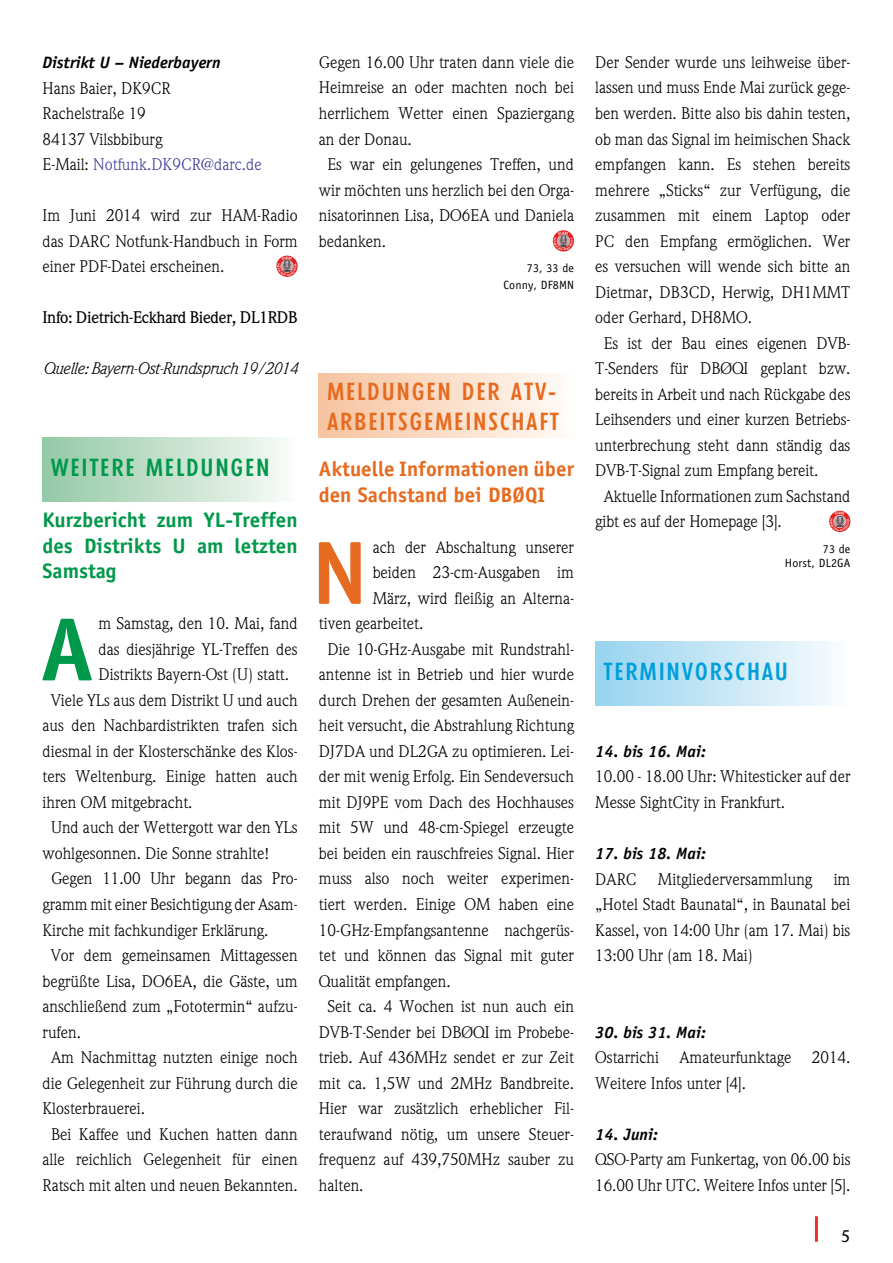
<style>
.page{position:relative;width:893px;height:1263px;background:#fff}
.page>*{position:absolute;margin:0;border:0;box-sizing:border-box;transform-origin:0 0}
.t1{font:700 90px "Officina Sans";color:#00984a}
.t2{font:700 90px "Officina Sans";color:#e66a1f}
.t3{font:500 condensed 24px/30px "Limerick";letter-spacing:.1em;color:#e66a1f}
.t4{font:500 condensed 24px "Limerick";letter-spacing:.1em;color:#00984a}
.t5{font:500 condensed 24px "Limerick";letter-spacing:.1em;color:#009fdb}
.t6{font:700 21px/25.5px "Officina Sans";color:#00984a;text-align:justify}
.t7{font:700 21px/25.5px "Officina Sans";color:#e66a1f}
.t8{font:16.5px/25.5px "Weidemann";color:#000}
.t9{font:italic 700 16.5px "Officina Sans";color:#000}
.t10{font:500 16.5px "Weidemann";letter-spacing:-.025em;color:#000}
.t11{font:italic 16.5px "Weidemann";letter-spacing:-.025em;color:#000}
.t12{font:12px/16.5px "Officina Sans";letter-spacing:.01em;color:#000;text-align:right}
.s1{color:#414099}
</style>
<div class="page">
<hr style="left:815px;top:1216px;width:3px;height:26px;background:#ee3129">
<div style="left:43px;top:438px;width:255px;height:63px;background:linear-gradient(to right,#94c9a5,#f9fbf9)"></div>
<div style="left:319px;top:374px;width:255px;height:64px;background:linear-gradient(to right,#f6c39e,#fffbf8)"></div>
<div style="left:595px;top:642px;width:255px;height:64px;background:linear-gradient(to right,#97d3ef,#fafcfe)"></div>
<svg style="left:276px;top:256px;width:22px;height:21px"></svg>
<svg style="left:553px;top:230px;width:21px;height:21px"></svg>
<svg style="left:829px;top:511px;width:21px;height:21px"></svg>
<svg style="left:277px;top:256px;width:20px;height:20px"></svg>
<svg style="left:554px;top:231px;width:19px;height:20px"></svg>
<svg style="left:830px;top:511px;width:19px;height:20px"></svg>
<p class="t9" style="left:43px;top:52px;width:180px">Distrikt U – Niederbayern</p>
<p class="t8" style="left:43px;top:75px;width:221px">Hans Baier, DK9CR<br>Rachelstraße 19<br>84137 Vilsbbiburg<br>E-Mail: <span class="s1">Notfunk.DK9CR@darc.de</span></p>
<p class="t8" style="left:43px;top:203px;width:257px;text-align:justify">Im Juni 2014 wird zur HAM-Radio das DARC Notfunk-Handbuch in Form einer PDF-Datei erscheinen.</p>
<p class="t10" style="left:43px;top:308px;width:257px">Info: Dietrich-Eckhard Bieder, DL1RDB</p>
<p class="t11" style="left:43px;top:359px;width:257px">Quelle: Bayern-Ost-Rundspruch 19/2014</p>
<h2 class="t4" style="left:51px;top:454px;width:220px">WEITERE MELDUNGEN</h2>
<p class="t6" style="left:43px;top:507px;width:257px">Kurzbericht zum YL-Treffen des Distrikts U am letzten Samstag</p>
<h1 class="t1" style="left:41px;top:594px;width:55px">A</h1>
<p class="t8" style="left:98px;top:611px;width:201px">m Samstag, den 10. Mai, fand</p>
<p class="t8" style="left:98px;top:636px;width:201px">das diesjährige YL-Treffen des</p>
<p class="t8" style="left:98px;top:662px;width:192px">Distrikts Bayern-Ost (U) statt.</p>
<p class="t8" style="left:51px;top:687px;width:248px">Viele YLs aus dem Distrikt U und auch</p>
<p class="t8" style="left:43px;top:713px;width:257px">aus den Nachbardistrikten trafen sich</p>
<p class="t8" style="left:43px;top:738px;width:257px">diesmal in der Klosterschänke des Klos-</p>
<p class="t8" style="left:43px;top:764px;width:257px">ters Weltenburg. Einige hatten auch</p>
<p class="t8" style="left:43px;top:789px;width:152px">ihren OM mitgebracht.</p>
<p class="t8" style="left:51px;top:815px;width:248px">Und auch der Wettergott war den YLs</p>
<p class="t8" style="left:43px;top:840px;width:228px">wohlgesonnen. Die Sonne strahlte!</p>
<p class="t8" style="left:51px;top:866px;width:248px">Gegen 11.00 Uhr begann das Pro-</p>
<p class="t8" style="left:43px;top:891px;width:257px">gramm mit einer Besichtigung der Asam-</p>
<p class="t8" style="left:43px;top:917px;width:227px">Kirche mit fachkundiger Erklärung.</p>
<p class="t8" style="left:51px;top:942px;width:248px">Vor dem gemeinsamen Mittagessen</p>
<p class="t8" style="left:43px;top:968px;width:257px">begrüßte Lisa, DO6EA, die Gäste, um</p>
<p class="t8" style="left:43px;top:993px;width:257px">anschließend zum „Fototermin“ aufzu-</p>
<p class="t8" style="left:43px;top:1019px;width:40px">rufen.</p>
<p class="t8" style="left:51px;top:1044px;width:248px">Am Nachmittag nutzten einige noch</p>
<p class="t8" style="left:43px;top:1070px;width:257px">die Gelegenheit zur Führung durch die</p>
<p class="t8" style="left:43px;top:1095px;width:104px">Klosterbrauerei.</p>
<p class="t8" style="left:51px;top:1121px;width:248px">Bei Kaffee und Kuchen hatten dann</p>
<p class="t8" style="left:43px;top:1146px;width:257px">alle reichlich Gelegenheit für einen</p>
<p class="t8" style="left:43px;top:1172px;width:257px">Ratsch mit alten und neuen Bekannten.</p>
<p class="t8" style="left:319px;top:49px;width:257px">Gegen 16.00 Uhr traten dann viele die</p>
<p class="t8" style="left:319px;top:75px;width:257px">Heimreise an oder machten noch bei</p>
<p class="t8" style="left:319px;top:100px;width:257px">herrlichem Wetter einen Spaziergang</p>
<p class="t8" style="left:319px;top:126px;width:94px">an der Donau.</p>
<p class="t8" style="left:327px;top:151px;width:248px">Es war ein gelungenes Treffen, und</p>
<p class="t8" style="left:319px;top:177px;width:257px">wir möchten uns herzlich bei den Orga-</p>
<p class="t8" style="left:319px;top:202px;width:257px">nisatorinnen Lisa, DO6EA und Daniela</p>
<p class="t8" style="left:319px;top:228px;width:69px">bedanken.</p>
<p class="t12" style="left:504px;top:260px;width:72px">73, 33 de<br>Conny, DF8MN</p>
<h2 class="t3" style="left:327px;top:377px;width:233px">MELDUNGEN DER ATV-<br>ARBEITSGEMEINSCHAFT</h2>
<p class="t7" style="left:319px;top:456px;width:257px">Aktuelle Informationen über den Sachstand bei DBØQI</p>
<h1 class="t2" style="left:311px;top:517px;width:58px">N</h1>
<p class="t8" style="left:373px;top:534px;width:203px">ach der Abschaltung unserer</p>
<p class="t8" style="left:373px;top:560px;width:203px">beiden 23-cm-Ausgaben im</p>
<p class="t8" style="left:373px;top:585px;width:203px">März, wird fleißig an Alterna-</p>
<p class="t8" style="left:319px;top:611px;width:106px">tiven gearbeitet.</p>
<p class="t8" style="left:327px;top:636px;width:248px">Die 10-GHz-Ausgabe mit Rundstrahl-</p>
<p class="t8" style="left:319px;top:662px;width:257px">antenne ist in Betrieb und hier wurde</p>
<p class="t8" style="left:319px;top:687px;width:257px">durch Drehen der gesamten Außenein-</p>
<p class="t8" style="left:319px;top:713px;width:257px">heit versucht, die Abstrahlung Richtung</p>
<p class="t8" style="left:319px;top:738px;width:257px">DJ7DA und DL2GA zu optimieren. Lei-</p>
<p class="t8" style="left:319px;top:764px;width:257px">der mit wenig Erfolg. Ein Sendeversuch</p>
<p class="t8" style="left:319px;top:789px;width:257px">mit DJ9PE vom Dach des Hochhauses</p>
<p class="t8" style="left:319px;top:815px;width:257px">mit 5W und 48-cm-Spiegel erzeugte</p>
<p class="t8" style="left:319px;top:840px;width:257px">bei beiden ein rauschfreies Signal. Hier</p>
<p class="t8" style="left:319px;top:866px;width:257px">muss also noch weiter experimen-</p>
<p class="t8" style="left:319px;top:891px;width:257px">tiert werden. Einige OM haben eine</p>
<p class="t8" style="left:319px;top:917px;width:257px">10-GHz-Empfangsantenne nachgerüs-</p>
<p class="t8" style="left:319px;top:942px;width:257px">tet und können das Signal mit guter</p>
<p class="t8" style="left:319px;top:968px;width:133px">Qualität empfangen.</p>
<p class="t8" style="left:327px;top:993px;width:248px">Seit ca. 4 Wochen ist nun auch ein</p>
<p class="t8" style="left:319px;top:1019px;width:257px">DVB-T-Sender bei DBØQI im Probebe-</p>
<p class="t8" style="left:319px;top:1044px;width:257px">trieb. Auf 436MHz sendet er zur Zeit</p>
<p class="t8" style="left:319px;top:1070px;width:257px">mit ca. 1,5W und 2MHz Bandbreite.</p>
<p class="t8" style="left:319px;top:1095px;width:257px">Hier war zusätzlich erheblicher Fil-</p>
<p class="t8" style="left:319px;top:1121px;width:257px">teraufwand nötig, um unsere Steuer-</p>
<p class="t8" style="left:319px;top:1146px;width:257px">frequenz auf 439,750MHz sauber zu</p>
<p class="t8" style="left:319px;top:1172px;width:46px">halten.</p>
<p class="t8" style="left:595px;top:49px;width:257px">Der Sender wurde uns leihweise über-</p>
<p class="t8" style="left:595px;top:75px;width:257px">lassen und muss Ende Mai zurück gege-</p>
<p class="t8" style="left:595px;top:100px;width:257px">ben werden. Bitte also bis dahin testen,</p>
<p class="t8" style="left:595px;top:126px;width:257px">ob man das Signal im heimischen Shack</p>
<p class="t8" style="left:595px;top:151px;width:257px">empfangen kann. Es stehen bereits</p>
<p class="t8" style="left:595px;top:177px;width:257px">mehrere „Sticks“ zur Verfügung, die</p>
<p class="t8" style="left:595px;top:202px;width:257px">zusammen mit einem Laptop oder</p>
<p class="t8" style="left:595px;top:228px;width:257px">PC den Empfang ermöglichen. Wer</p>
<p class="t8" style="left:595px;top:253px;width:257px">es versuchen will wende sich bitte an</p>
<p class="t8" style="left:595px;top:279px;width:257px">Dietmar, DB3CD, Herwig, DH1MMT</p>
<p class="t8" style="left:595px;top:305px;width:158px">oder Gerhard, DH8MO.</p>
<p class="t8" style="left:604px;top:330px;width:248px">Es ist der Bau eines eigenen DVB-</p>
<p class="t8" style="left:595px;top:356px;width:257px">T-Senders für DBØQI geplant bzw.</p>
<p class="t8" style="left:595px;top:381px;width:257px">bereits in Arbeit und nach Rückgabe des</p>
<p class="t8" style="left:595px;top:407px;width:257px">Leihsenders und einer kurzen Betriebs-</p>
<p class="t8" style="left:595px;top:432px;width:257px">unterbrechung steht dann ständig das</p>
<p class="t8" style="left:595px;top:458px;width:224px">DVB-T-Signal zum Empfang bereit.</p>
<p class="t8" style="left:604px;top:483px;width:248px">Aktuelle Informationen zum Sachstand</p>
<p class="t8" style="left:595px;top:509px;width:188px">gibt es auf der Homepage [3].</p>
<p class="t12" style="left:785px;top:542px;width:67px;line-height:14.4px">73 de<br>Horst, DL2GA</p>
<h2 class="t5" style="left:604px;top:658px;width:185px">TERMINVORSCHAU</h2>
<p class="t9" style="left:595px;top:741px;width:112px">14. bis 16. Mai:</p>
<p class="t8" style="left:595px;top:764px;width:257px">10.00 - 18.00 Uhr: Whitesticker auf der<br>Messe SightCity in Frankfurt.</p>
<p class="t9" style="left:595px;top:843px;width:112px">17. bis 18. Mai:</p>
<p class="t8" style="left:595px;top:866px;width:43px">DARC</p>
<p class="t8" style="left:658px;top:866px;width:156px">Mitgliederversammlung</p>
<p class="t8" style="left:595px;top:866px;width:257px;text-align:justify;text-indent:238px">im „Hotel Stadt Baunatal“, in Baunatal bei Kassel, von 14:00 Uhr (am 17. Mai) bis 13:00 Uhr (am 18. Mai)</p>
<p class="t9" style="left:595px;top:1022px;width:112px">30. bis 31. Mai:</p>
<p class="t8" style="left:595px;top:1044px;width:257px">Ostarrichi Amateurfunktage 2014.<br>Weitere Infos unter [4].</p>
<p class="t9" style="left:595px;top:1124px;width:64px">14. Juni:</p>
<p class="t8" style="left:595px;top:1146px;width:257px">QSO-Party am Funkertag, von 06.00 bis<br>16.00 Uhr UTC. Weitere Infos unter [5].</p>
<p class="t10" style="left:841px;top:1226px;width:11px">5</p>
</div>
